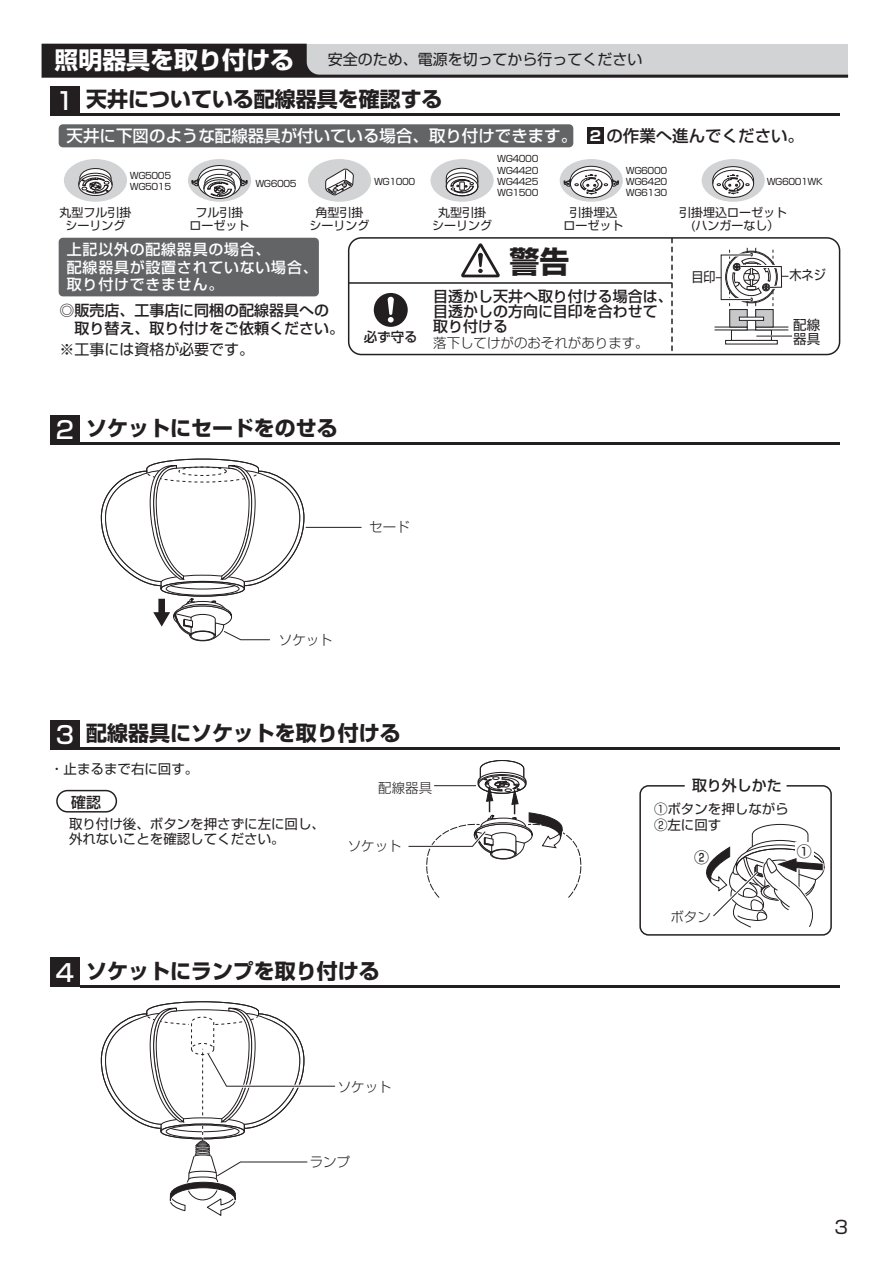
<style>
.page{position:relative;width:893px;height:1263px;background:#fff}
.page>*{position:absolute;margin:0;border:0;box-sizing:border-box;transform-origin:0 0}
.t1{font:30px "Shin Go Pro Bold 90 msp RKSJ H";color:#231f20}
.t2{font:24px "Shin Go Pro Bold 90 msp RKSJ H";color:#fff}
.t3{font:24px "Shin Go Pro Medium 90 msp RKSJ H";color:#fff}
.t4{font:21px "Shin Go Pro Bold 90 msp RKSJ H";color:#231f20}
.t5{font:18px "Shin Go Pro Regular 90 msp RKSJ H";color:#231f20}
.t6{font:16.5px "Shin Go Pro Medium 90 msp RKSJ H";color:#fff}
.t7{font:15px/15px "Shin Go Pro Medium 90 msp RKSJ H";color:#231f20}
.t8{font:15px/18px "Shin Go Pro Medium 90 msp RKSJ H";letter-spacing:.05em;color:#fff}
.t9{font:15px "Shin Go Pro Regular 90 msp RKSJ H";color:#231f20}
.t10{font:13.65px "Shin Go Pro Bold 90 msp RKSJ H";color:#fff}
.t11{font:13.5px/15px "Shin Go Pro Regular 90 msp RKSJ H";color:#231f20}
.t12{font:13.5px "Shin Go Pro Light 90 msp RKSJ H";color:#231f20}
.t13{font:13.5px "Shin Go Pro Regular 90 msp RKSJ H";color:#231f20;scale:.9 1}
.t14{font:13.5px "Shin Go Pro Medium 90 msp RKSJ H";color:#231f20}
.t15{font:12px/13.5px "Shin Go Pro Regular 90 msp RKSJ H";color:#231f20;text-align:center}
.t16{font:9px/11.2px "Shin Go Pro Regular 90 msp RKSJ H";letter-spacing:-.05em;color:#231f20;text-align:justify}
.s1{color:#231f20}
.s2{font-family:"Shin Go Pro Medium 90 msp RKSJ H";font-size:24px;color:#fff}
</style>
<div class="page">
<div style="left:56px;top:790px;width:61px;height:23px;border:1px solid #231f20;border-radius:11px"></div>
<div style="left:50px;top:958px;width:30px;height:29px;background:#231f20"></div>
<hr style="left:80px;top:985px;width:759px;height:2px;background:#231f20">
<div style="left:50px;top:415px;width:30px;height:30px;background:#231f20"></div>
<hr style="left:80px;top:443px;width:759px;height:2px;background:#231f20">
<div style="left:50px;top:720px;width:30px;height:30px;background:#231f20"></div>
<hr style="left:80px;top:748px;width:759px;height:2px;background:#231f20">
<hr style="left:306px;top:527px;width:55px;height:1px;background:#231f20">
<div style="left:190px;top:631px;width:26px;height:10px;border:1px solid #231f20;border-radius:50%"></div>
<div style="left:191px;top:631px;width:24px;height:10px;border:1px solid #231f20;border-radius:50%"></div>
<svg style="left:101px;top:458px;width:204px;height:182px"></svg>
<div style="left:639px;top:785px;width:193px;height:151px;border:1px solid #231f20;border-radius:8px"></div>
<svg style="left:706px;top:852px;width:119px;height:76px"></svg>
<svg style="left:538px;top:75px;width:311px;height:777px"></svg>
<svg style="left:541px;top:157px;width:152px;height:692px"></svg>
<div style="left:59px;top:238px;width:260px;height:58px;background:#636466;border-radius:4px"></div>
<div style="left:59px;top:124px;width:514px;height:23px;background:#636466;border-radius:4px"></div>
<div style="left:188px;top:159px;width:63px;height:43px;background:#d1d3d4;border-radius:50%"></div>
<svg style="left:191px;top:165px;width:57px;height:35px"></svg>
<div style="left:64px;top:159px;width:63px;height:43px;background:#d1d3d4;border-radius:50%"></div>
<svg style="left:78px;top:168px;width:35px;height:28px"></svg>
<div style="left:430px;top:159px;width:64px;height:43px;background:#d1d3d4;border-radius:50%"></div>
<svg style="left:445px;top:167px;width:34px;height:29px"></svg>
<div style="left:459px;top:182px;width:6px;height:8px;border:1px solid #231f20"></div>
<div style="left:308px;top:159px;width:63px;height:43px;background:#d1d3d4;border-radius:50%"></div>
<svg style="left:325px;top:169px;width:29px;height:26px"></svg>
<div style="left:702px;top:159px;width:63px;height:43px;background:#d1d3d4;border-radius:50%"></div>
<svg style="left:712px;top:166px;width:42px;height:32px"></svg>
<div style="left:560px;top:159px;width:63px;height:43px;background:#d1d3d4;border-radius:50%"></div>
<svg style="left:563px;top:159px;width:56px;height:40px"></svg>
<div style="left:587px;top:127px;width:17px;height:17px;background:#231f20"></div>
<div style="left:50px;top:86px;width:30px;height:30px;background:#231f20"></div>
<hr style="left:80px;top:114px;width:759px;height:2px;background:#231f20">
<svg style="left:461px;top:243px;width:39px;height:34px"></svg>
<div style="left:348px;top:237px;width:492px;height:118px;border:1px solid #231f20;border-radius:13px"></div>
<hr style="left:348px;top:282px;width:324px;height:2px;background:#231f20">
<svg style="left:671px;top:238px;width:2px;height:116px"></svg>
<div style="left:731px;top:330px;width:40px;height:10px;background:#fff"></div>
<div style="left:714px;top:327px;width:34px;height:3px;border:1px solid #231f20"></div>
<div style="left:755px;top:327px;width:34px;height:3px;border:1px solid #231f20"></div>
<div style="left:730px;top:310px;width:17px;height:17px;background:#c6c8ca"></div>
<div style="left:729px;top:309px;width:19px;height:18px;border:1px solid #231f20"></div>
<div style="left:756px;top:310px;width:17px;height:17px;background:#c6c8ca"></div>
<div style="left:755px;top:309px;width:18px;height:18px;border:1px solid #231f20"></div>
<div style="left:739px;top:317px;width:25px;height:4px;border:1px solid #231f20"></div>
<div style="left:725px;top:340px;width:53px;height:4px;border:1px solid #231f20"></div>
<hr style="left:756px;top:335px;width:36px;height:2px;background:#fff">
<hr style="left:756px;top:336px;width:36px;height:1px;background:#231f20">
<div style="left:720px;top:254px;width:32px;height:47px;border:3px solid #fff"></div>
<svg style="left:711px;top:275px;width:10px;height:3px"></svg>
<svg style="left:729px;top:248px;width:59px;height:58px"></svg>
<div style="left:374px;top:293px;width:34px;height:34px;background:#231f20;border-radius:50%"></div>
<svg style="left:388px;top:297px;width:6px;height:26px"></svg>
<svg style="left:42px;top:44px;width:806px;height:34px;background:#8d8d8e"></svg>
<svg style="left:408px;top:760px;width:175px;height:138px"></svg>
<svg style="left:101px;top:1001px;width:235px;height:215px"></svg>
<h2 class="t2" style="left:54px;top:51px;width:241px">照明器具を取り付ける</h2>
<p class="t9" style="left:328px;top:54px;width:316px">安全のため、電源を切ってから行ってください</p>
<h2 class="t3" style="left:56px;top:92px;width:20px">1</h2>
<h3 class="t4" style="left:86px;top:92px;width:358px">天井についている配線器具を確認する</h3>
<p class="t6" style="left:67px;top:129px;width:739px">天井に下図のような配線器具が付いている場合、取り付けできます。 <span class="s1">　の作業へ進んでください。</span></p>
<p class="t10" style="left:590px;top:131px;width:13px">2</p>
<p class="t16" style="left:130px;top:171px;width:43px">WG5005<br>WG5015</p>
<p class="t16" style="left:497px;top:155px;width:43px">WG4000<br>WG4420<br>WG4425<br>WG1500</p>
<p class="t16" style="left:255px;top:179px;width:43px">WG6005</p>
<p class="t16" style="left:374px;top:177px;width:43px">WG1000</p>
<p class="t16" style="left:626px;top:166px;width:43px">WG6000<br>WG6420<br>WG6130</p>
<p class="t16" style="left:767px;top:177px;width:58px">WG6001WK</p>
<p class="t15" style="left:310px;top:207px;width:61px">角型引掛シーリング</p>
<p class="t15" style="left:679px;top:207px;width:109px">引掛埋込ローゼット(ハンガーなし）</p>
<p class="t15" style="left:59px;top:207px;width:73px">丸型フル引掛シーリング</p>
<p class="t15" style="left:432px;top:207px;width:61px">丸型引掛シーリング</p>
<p class="t15" style="left:190px;top:207px;width:61px">フル引掛ローゼット</p>
<p class="t15" style="left:563px;top:207px;width:61px">引掛埋込ローゼット</p>
<p class="t8" style="left:67px;top:242px;width:252px">上記以外の配線器具の場合、<br>配線器具が設置されていない場合、取り付けできません。</p>
<p class="t7" style="left:60px;top:304px;width:286px;line-height:18px">◎販売店、工事店に同梱の配線器具への　取り替え、取り付けをご依頼ください。</p>
<p class="t9" style="left:60px;top:344px;width:196px">※工事には資格が必要です。</p>
<h3 class="t4" style="left:56px;top:420px;width:283px"><span class="s2">2</span> ソケットにセードをのせる</h3>
<p class="t14" style="left:364px;top:331px;width:55px">必ず守る</p>
<h1 class="t1" style="left:509px;top:251px;width:61px">警告</h1>
<p class="t7" style="left:433px;top:291px;width:241px">目透かし天井へ取り付ける場合は、目透かしの方向に目印を合わせて取り付ける</p>
<p class="t12" style="left:433px;top:338px;width:217px">落下してけがのおそれがあります。</p>
<p class="t13" style="left:691px;top:272px;width:28px">目印</p>
<p class="t12" style="left:369px;top:522px;width:42px">セード</p>
<p class="t13" style="left:789px;top:270px;width:42px">木ネジ</p>
<p class="t11" style="left:793px;top:320px;width:28px;line-height:13.5px">配線器具</p>
<p class="t12" style="left:279px;top:634px;width:55px">ソケット</p>
<h3 class="t4" style="left:56px;top:725px;width:346px"><span class="s2">3</span> 配線器具にソケットを取り付ける</h3>
<p class="t11" style="left:50px;top:763px;width:150px">・止まるまで右に回す。</p>
<p class="t7" style="left:71px;top:797px;width:31px">確認</p>
<p class="t11" style="left:69px;top:818px;width:257px">取り付け後、ボタンを押さずに左に回し、外れないことを確認してください。</p>
<p class="t12" style="left:378px;top:782px;width:55px">配線器具</p>
<p class="t12" style="left:348px;top:841px;width:55px">ソケット</p>
<h3 class="t4" style="left:56px;top:963px;width:325px"><span class="s2">4</span> ソケットにランプを取り付ける</h3>
<p class="t12" style="left:338px;top:1082px;width:55px">ソケット</p>
<p class="t12" style="left:310px;top:1156px;width:42px">ランプ</p>
<p class="t7" style="left:692px;top:779px;width:91px">取り外しかた</p>
<p class="t11" style="left:654px;top:802px;width:136px;line-height:16.5px">①ボタンを押しながら<br>②左に回す</p>
<p class="t7" style="left:694px;top:851px;width:16px">②</p>
<p class="t7" style="left:797px;top:846px;width:16px">①</p>
<p class="t12" style="left:670px;top:912px;width:42px">ボタン</p>
<p class="t5" style="left:834px;top:1220px;width:15px">3</p>
</div>
